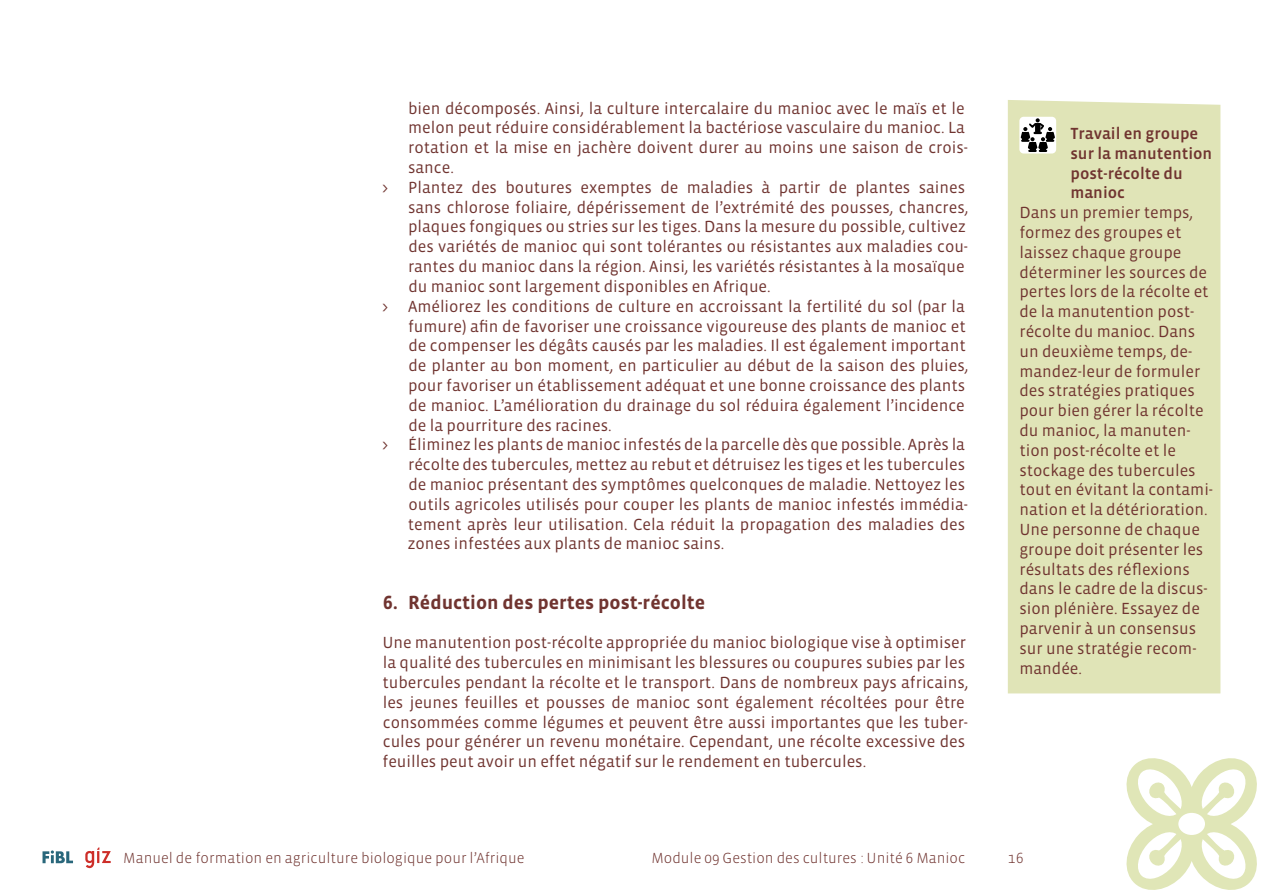
<style>
.page{position:relative;width:1263px;height:893px;background:#fff}
.page>*{position:absolute;margin:0;border:0;box-sizing:border-box;transform-origin:0 0}
.t1{font:700 19.5px "Vista Sans OT";color:#703430}
.t2{font:16.5px/19.8px "Vista Sans OT";color:#703430}
.t3{font:500 16.5px/19.8px "Vista Sans OT";color:#703430}
.t4{font:300 15px "Vista Sans OT";color:#703430}
</style>
<div class="page">
<svg style="left:1126px;top:758px;width:131px;height:132px"></svg>
<div style="left:1178px;top:813px;width:27px;height:22px;background:#fff;border-radius:50%"></div>
<svg style="left:43px;top:850px;width:30px;height:13px"></svg>
<svg style="left:85px;top:847px;width:26px;height:21px"></svg>
<div style="left:1008px;top:100px;width:212px;height:593px;background:#e0e4b7"></div>
<div style="left:1019px;top:117px;width:37px;height:37px;background:#fff;border-radius:4px"></div>
<svg style="left:1019px;top:118px;width:37px;height:34px"></svg>
<p class="t2" style="left:408px;top:99px;width:558px">bien décomposés. Ainsi, la culture intercalaire du manioc avec le maïs et le</p>
<p class="t2" style="left:408px;top:118px;width:558px">melon peut réduire considérablement la bactériose vasculaire du manioc. La</p>
<p class="t2" style="left:408px;top:138px;width:561px">rotation et la mise en jachère doivent durer au moins une saison de crois-</p>
<p class="t2" style="left:408px;top:158px;width:47px">sance.</p>
<p class="t2" style="left:382px;top:178px;width:584px">&gt; Plantez des boutures exemptes de maladies à partir de plantes saines</p>
<p class="t2" style="left:408px;top:198px;width:562px">sans chlorose foliaire, dépérissement de l’extrémité des pousses, chancres,</p>
<p class="t2" style="left:408px;top:217px;width:559px">plaques fongiques ou stries sur les tiges. Dans la mesure du possible, cultivez</p>
<p class="t2" style="left:408px;top:237px;width:561px">des variétés de manioc qui sont tolérantes ou résistantes aux maladies cou-</p>
<p class="t2" style="left:408px;top:257px;width:558px">rantes du manioc dans la région. Ainsi, les variétés résistantes à la mosaïque</p>
<p class="t2" style="left:408px;top:277px;width:364px">du manioc sont largement disponibles en Afrique.</p>
<p class="t2" style="left:382px;top:297px;width:584px">&gt; Améliorez les conditions de culture en accroissant la fertilité du sol (par la</p>
<p class="t2" style="left:408px;top:316px;width:559px">fumure) afin de favoriser une croissance vigoureuse des plants de manioc et</p>
<p class="t2" style="left:408px;top:336px;width:559px">de compenser les dégâts causés par les maladies. Il est également important</p>
<p class="t2" style="left:408px;top:356px;width:561px">de planter au bon moment, en particulier au début de la saison des pluies,</p>
<p class="t2" style="left:408px;top:376px;width:559px">pour favoriser un établissement adéquat et une bonne croissance des plants</p>
<p class="t2" style="left:408px;top:396px;width:558px">de manioc. L’amélioration du drainage du sol réduira également l’incidence</p>
<p class="t2" style="left:408px;top:415px;width:205px">de la pourriture des racines.</p>
<p class="t2" style="left:382px;top:435px;width:584px">&gt; Éliminez les plants de manioc infestés de la parcelle dès que possible. Après la</p>
<p class="t2" style="left:408px;top:455px;width:558px">récolte des tubercules, mettez au rebut et détruisez les tiges et les tubercules</p>
<p class="t2" style="left:408px;top:475px;width:558px">de manioc présentant des symptômes quelconques de maladie. Nettoyez les</p>
<p class="t2" style="left:408px;top:495px;width:561px">outils agricoles utilisés pour couper les plants de manioc infestés immédia-</p>
<p class="t2" style="left:408px;top:514px;width:559px">tement après leur utilisation. Cela réduit la propagation des maladies des</p>
<p class="t2" style="left:408px;top:534px;width:318px">zones infestées aux plants de manioc sains.</p>
<p class="t1" style="left:383px;top:592px;width:323px">6. Réduction des pertes post-récolte</p>
<p class="t2" style="left:382px;top:633px;width:587px">Une manutention post-récolte appropriée du manioc biologique vise à optimiser la qualité des tubercules en minimisant les blessures ou coupures subies par les tubercules pendant la récolte et le transport. Dans de nombreux pays africains, les jeunes feuilles et pousses de manioc sont également récoltées pour être consommées comme légumes et peuvent être aussi importantes que les tuber&shy;cules pour générer un revenu monétaire. Cependant, une récolte excessive des feuilles peut avoir un effet négatif sur le rendement en tubercules.</p>
<p class="t3" style="left:1070px;top:124px;width:143px">Travail en groupe sur la manutention post-récolte du manioc</p>
<p class="t2" style="left:1019px;top:203px;width:195px">Dans un premier temps, formez des groupes et laissez chaque groupe déterminer les sources de pertes lors de la récolte et de la manutention post&shy;récolte du manioc. Dans un deuxième temps, de&shy;mandez-leur de formuler des stratégies pratiques pour bien gérer la récolte du manioc, la manuten&shy;tion post-récolte et le stockage des tubercules tout en évitant la contami&shy;nation et la détérioration.<br>Une personne de chaque groupe doit présenter les résultats des réflexions dans le cadre de la discus&shy;sion plénière. Essayez de parvenir à un consensus sur une stratégie recom&shy;mandée.</p>
<p class="t4" style="left:123px;top:850px;width:403px">Manuel de formation en agriculture biologique pour l’Afrique</p>
<p class="t4" style="left:651px;top:850px;width:315px">Module 09 Gestion des cultures : Unité 6 Manioc</p>
<p class="t4" style="left:1008px;top:850px;width:17px">16</p>
</div>
